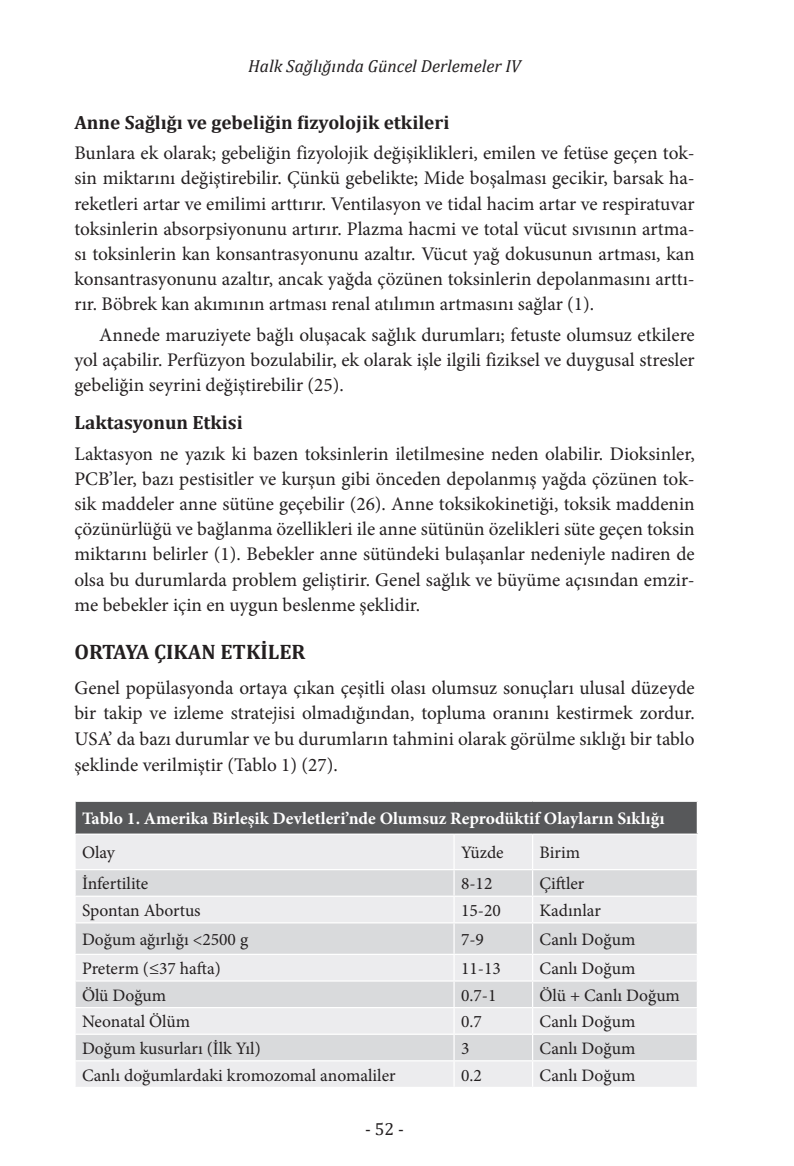
<style>
.page{position:relative;width:794px;height:1166px;background:#fff}
.page>*{position:absolute;margin:0;border:0;box-sizing:border-box;transform-origin:0 0}
.baslık_1{font:700 21px "Cambria";color:#231f20}
.duzyazi_İÇ{font:19.25px/25.2px "Minion Pro";color:#231f20;text-align:justify}
.duzyazi{font:19.25px/25.2px "Minion Pro";color:#231f20;text-align:justify}
.başlık_2{font:700 19.25px "Cambria";color:#231f20}
.tabloyazi{font:17.5px "Minion Pro";color:#231f20}
.tabloyazibold{font:700 17.5px "Minion Pro";color:#fff}
.t1{font:italic 17.5px "Cambria";color:#231f20}
.t2{font:17.5px "Cambria";color:#231f20}
</style>
<div class="page">
<div style="left:75px;top:801px;width:622px;height:33px;background:#57585a"></div>
<div style="left:76px;top:835px;width:620px;height:252px;background:#ececee"></div>
<svg style="left:76px;top:870px;width:620px;height:190px;background:#e1e1e3"></svg>
<hr style="left:453px;top:835px;width:2px;height:34px;background:#fff">
<hr style="left:532px;top:835px;width:1px;height:34px;background:#fff">
<hr style="left:74px;top:869px;width:380px;height:1px;background:#fff">
<hr style="left:454px;top:869px;width:78px;height:1px;background:#fff">
<hr style="left:453px;top:870px;width:2px;height:25px;background:#fff">
<hr style="left:532px;top:869px;width:166px;height:1px;background:#fff">
<hr style="left:74px;top:895px;width:380px;height:2px;background:#fff">
<hr style="left:454px;top:895px;width:78px;height:2px;background:#fff">
<hr style="left:453px;top:897px;width:2px;height:25px;background:#fff">
<hr style="left:532px;top:895px;width:166px;height:2px;background:#fff">
<svg style="left:532px;top:870px;width:1px;height:52px"></svg>
<hr style="left:74px;top:922px;width:380px;height:1px;background:#fff">
<hr style="left:454px;top:922px;width:78px;height:1px;background:#fff">
<hr style="left:453px;top:923px;width:2px;height:31px;background:#fff">
<hr style="left:532px;top:922px;width:166px;height:1px;background:#fff">
<hr style="left:532px;top:923px;width:1px;height:31px;background:#fff">
<hr style="left:74px;top:954px;width:380px;height:1px;background:#fff">
<hr style="left:454px;top:954px;width:78px;height:1px;background:#fff">
<hr style="left:453px;top:955px;width:2px;height:25px;background:#fff">
<hr style="left:532px;top:954px;width:166px;height:1px;background:#fff">
<hr style="left:74px;top:980px;width:380px;height:1px;background:#fff">
<hr style="left:454px;top:980px;width:78px;height:1px;background:#fff">
<hr style="left:453px;top:981px;width:2px;height:26px;background:#fff">
<hr style="left:532px;top:980px;width:166px;height:1px;background:#fff">
<hr style="left:74px;top:1007px;width:380px;height:1px;background:#fff">
<hr style="left:454px;top:1007px;width:78px;height:1px;background:#fff">
<hr style="left:453px;top:1008px;width:2px;height:25px;background:#fff">
<hr style="left:532px;top:1007px;width:166px;height:1px;background:#fff">
<hr style="left:74px;top:1033px;width:380px;height:2px;background:#fff">
<hr style="left:454px;top:1033px;width:78px;height:2px;background:#fff">
<hr style="left:453px;top:1035px;width:2px;height:25px;background:#fff">
<hr style="left:532px;top:1033px;width:166px;height:2px;background:#fff">
<hr style="left:74px;top:1060px;width:380px;height:1px;background:#fff">
<hr style="left:454px;top:1060px;width:78px;height:1px;background:#fff">
<hr style="left:453px;top:1061px;width:2px;height:26px;background:#fff">
<hr style="left:532px;top:1060px;width:166px;height:1px;background:#fff">
<svg style="left:532px;top:955px;width:1px;height:132px"></svg>
<hr style="left:74px;top:800px;width:380px;height:2px;background:#fff">
<hr style="left:74px;top:802px;width:2px;height:31px;background:#fff">
<hr style="left:454px;top:800px;width:78px;height:2px;background:#fff">
<hr style="left:532px;top:800px;width:166px;height:2px;background:#fff">
<hr style="left:696px;top:802px;width:2px;height:31px;background:#fff">
<hr style="left:74px;top:833px;width:380px;height:2px;background:#fff">
<hr style="left:454px;top:833px;width:78px;height:2px;background:#fff">
<hr style="left:532px;top:833px;width:166px;height:2px;background:#fff">
<p class="t1" style="left:248px;top:54px;width:274px">Halk Sağlığında Güncel Derlemeler IV</p>
<p class="başlık_2" style="left:74px;top:109px;width:376px">Anne Sağlığı ve gebeliğin fizyolojik etkileri</p>
<p class="duzyazi_İÇ" style="left:74px;top:141px;width:622px">Bunlara ek olarak; gebeliğin fizyolojik değişiklikleri, emilen ve fetüse geçen tok&shy;sin miktarını değiştirebilir. Çünkü gebelikte; Mide boşalması gecikir, barsak ha&shy;reketleri artar ve emilimi arttırır. Ventilasyon ve tidal hacim artar ve respiratuvar toksinlerin absorpsiyonunu artırır. Plazma hacmi ve total vücut sıvısının artma&shy;sı toksinlerin kan konsantrasyonunu azaltır. Vücut yağ dokusunun artması, kan konsantrasyonunu azaltır, ancak yağda çözünen toksinlerin depolanmasını arttı&shy;rır. Böbrek kan akımının artması renal atılımın artmasını sağlar (1).</p>
<p class="duzyazi" style="left:74px;top:322px;width:622px;text-indent:25px">Annede maruziyete bağlı oluşacak sağlık durumları; fetuste olumsuz etkilere yol açabilir. Perfüzyon bozulabilir, ek olarak işle ilgili fiziksel ve duygusal stresler gebeliğin seyrini değiştirebilir (25).</p>
<p class="başlık_2" style="left:74px;top:409px;width:170px">Laktasyonun Etkisi</p>
<p class="duzyazi_İÇ" style="left:74px;top:441px;width:622px">Laktasyon ne yazık ki bazen toksinlerin iletilmesine neden olabilir. Dioksinler, PCB’ler, bazı pestisitler ve kurşun gibi önceden depolanmış yağda çözünen tok&shy;sik maddeler anne sütüne geçebilir (26). Anne toksikokinetiği, toksik maddenin çözünürlüğü ve bağlanma özellikleri ile anne sütünün özelikleri süte geçen toksin miktarını belirler (1). Bebekler anne sütündeki bulaşanlar nedeniyle nadiren de olsa bu durumlarda problem geliştirir. Genel sağlık ve büyüme açısından emzir&shy;me bebekler için en uygun beslenme şeklidir.</p>
<p class="baslık_1" style="left:74px;top:637px;width:232px">ORTAYA ÇIKAN ETKILER</p>
<p class="duzyazi_İÇ" style="left:74px;top:675px;width:622px">Genel popülasyonda ortaya çıkan çeşitli olası olumsuz sonuçları ulusal düzeyde bir takip ve izleme stratejisi olmadığından, topluma oranını kestirmek zordur.<br>USA’ da bazı durumlar ve bu durumların tahmini olarak görülme sıklığı bir tablo şeklinde verilmiştir (Tablo 1) (27).</p>
<p class="tabloyazibold" style="left:82px;top:806px;width:584px">Tablo 1. Amerika Birleşik Devletleri’nde Olumsuz Reprodüktif Olayların Sıklığı</p>
<p class="tabloyazi" style="left:82px;top:841px;width:34px">Olay</p>
<p class="tabloyazi" style="left:461px;top:841px;width:44px">Yüzde</p>
<p class="tabloyazi" style="left:539px;top:841px;width:42px">Birim</p>
<p class="tabloyazi" style="left:82px;top:872px;width:68px">İnfertilite</p>
<p class="tabloyazi" style="left:461px;top:872px;width:33px">8-12</p>
<p class="tabloyazi" style="left:539px;top:872px;width:46px">Çiftler</p>
<p class="tabloyazi" style="left:82px;top:898px;width:120px">Spontan Abortus</p>
<p class="tabloyazi" style="left:461px;top:898px;width:41px">15-20</p>
<p class="tabloyazi" style="left:539px;top:898px;width:63px">Kadınlar</p>
<p class="tabloyazi" style="left:82px;top:927px;width:168px">Doğum ağırlığı &lt;2500 g</p>
<p class="tabloyazi" style="left:461px;top:927px;width:25px">7-9</p>
<p class="tabloyazi" style="left:539px;top:927px;width:97px">Canlı Doğum</p>
<p class="tabloyazi" style="left:82px;top:957px;width:140px">Preterm (≤37 hafta)</p>
<p class="tabloyazi" style="left:461px;top:957px;width:41px">11-13</p>
<p class="tabloyazi" style="left:539px;top:957px;width:97px">Canlı Doğum</p>
<p class="tabloyazi" style="left:82px;top:983px;width:86px">Ölü Doğum</p>
<p class="tabloyazi" style="left:461px;top:983px;width:37px">0.7-1</p>
<p class="tabloyazi" style="left:539px;top:983px;width:142px">Ölü + Canlı Doğum</p>
<p class="tabloyazi" style="left:82px;top:1010px;width:110px">Neonatal Ölüm</p>
<p class="tabloyazi" style="left:461px;top:1010px;width:22px">0.7</p>
<p class="tabloyazi" style="left:539px;top:1010px;width:97px">Canlı Doğum</p>
<p class="tabloyazi" style="left:82px;top:1036px;width:180px">Doğum kusurları (İlk Yıl)</p>
<p class="tabloyazi" style="left:461px;top:1036px;width:10px">3</p>
<p class="tabloyazi" style="left:539px;top:1036px;width:97px">Canlı Doğum</p>
<p class="tabloyazi" style="left:82px;top:1063px;width:315px">Canlı doğumlardaki kromozomal anomaliler</p>
<p class="tabloyazi" style="left:461px;top:1063px;width:22px">0.2</p>
<p class="tabloyazi" style="left:539px;top:1063px;width:97px">Canlı Doğum</p>
<p class="t2" style="left:365px;top:1118px;width:40px">- 52 -</p>
</div>
